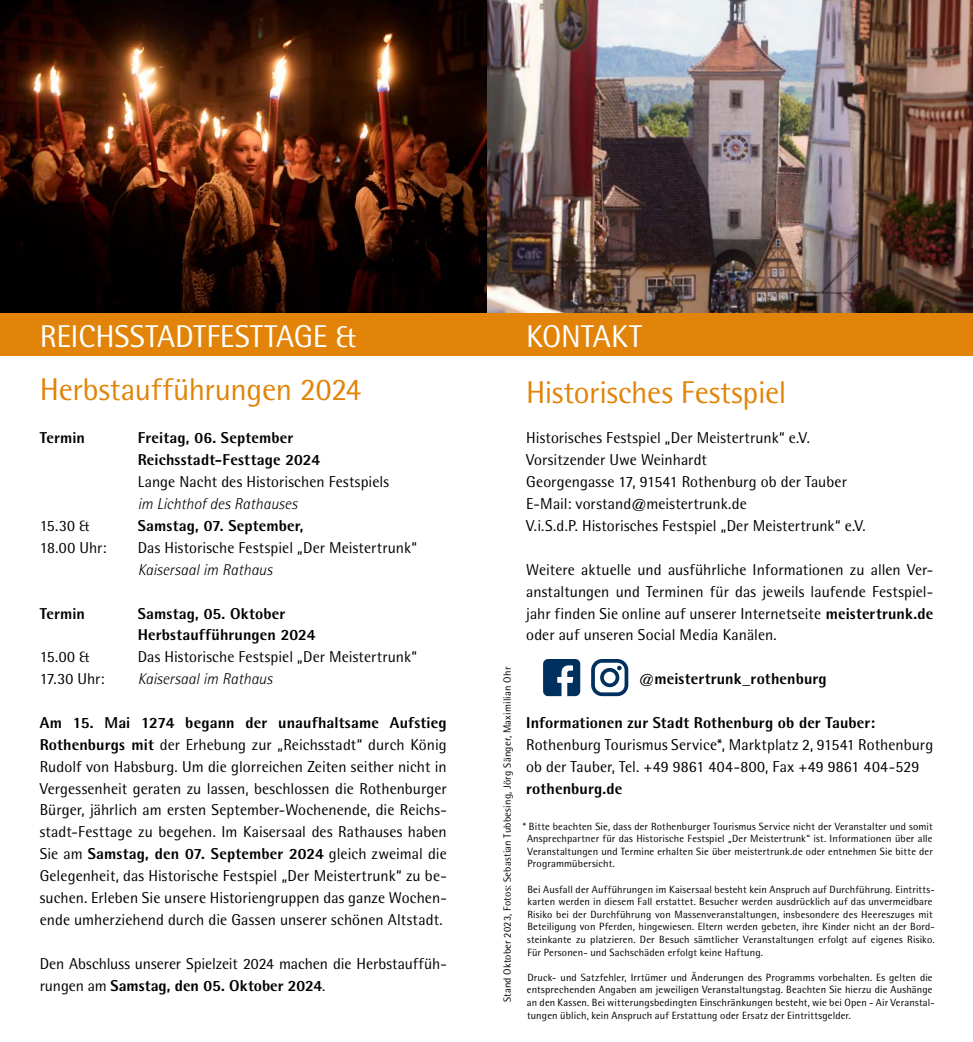
<style>
.page{position:relative;width:973px;height:1042px;background:#fff}
.page>*{position:absolute;margin:0;border:0;box-sizing:border-box;transform-origin:0 0}
.t1{font:31.5px "Rotis Semi Sans";letter-spacing:-.01em;color:#e18409}
.t2{font:31.5px "Rotis Semi Sans";color:#fff}
.t3{font:15.75px/21.9px "Rotis Semi Sans";letter-spacing:.005em;color:#000}
.t4{font:800 15.75px/21.9px "Rotis Semi Sans";letter-spacing:.01em;color:#000}
.t5{font:italic 300 15.75px "Rotis Semi Sans";color:#000}
.t6{font:10.5px/12.6px "Rotis Semi Sans";letter-spacing:.015em;color:#000}
.s1{font-weight:800}
</style>
<div class="page">
<div style="left:0;top:312px;width:972px;height:44px;background:#e18409"></div>
<img style="left:0;top:0;width:972px;height:312px">
<svg style="left:591px;top:659px;width:37px;height:37px"></svg>
<svg style="left:543px;top:659px;width:37px;height:37px"></svg>
<h1 class="t2" style="left:40px;top:317px;width:318px">REICHSSTADTFESTTAGE &amp;</h1>
<h1 class="t1" style="left:40px;top:370px;width:323px">Herbstaufführungen 2024</h1>
<p class="t4" style="left:40px;top:427px;width:47px">Termin</p>
<p class="t4" style="left:138px;top:427px;width:184px">Freitag, 06. September<br>Reichsstadt-Festtage 2024</p>
<p class="t3" style="left:138px;top:471px;width:253px">Lange Nacht des Historischen Festspiels</p>
<p class="t5" style="left:138px;top:494px;width:161px">im Lichthof des Rathauses</p>
<p class="t3" style="left:40px;top:514px;width:51px">15.30 &amp;</p>
<p class="t4" style="left:138px;top:514px;width:167px">Samstag, 07. September,</p>
<p class="t3" style="left:40px;top:536px;width:68px">18.00 Uhr:</p>
<p class="t3" style="left:138px;top:536px;width:281px">Das Historische Festspiel „Der Meistertrunk“</p>
<p class="t5" style="left:138px;top:560px;width:136px">Kaisersaal im Rathaus</p>
<p class="t4" style="left:40px;top:602px;width:47px">Termin</p>
<p class="t4" style="left:138px;top:602px;width:179px">Samstag, 05. Oktober<br>Herbstaufführungen 2024</p>
<p class="t3" style="left:40px;top:646px;width:51px">15.00 &amp;</p>
<p class="t3" style="left:138px;top:646px;width:281px">Das Historische Festspiel „Der Meistertrunk“</p>
<p class="t3" style="left:40px;top:668px;width:66px">17.30 Uhr:</p>
<p class="t5" style="left:138px;top:669px;width:136px">Kaisersaal im Rathaus</p>
<p class="t3" style="left:40px;top:711px;width:408px;text-align:justify"><span class="s1">Am 15. Mai 1274 begann der unaufhaltsame Aufstieg Rothenburgs mit</span> der Erhebung zur „Reichsstadt“ durch König Rudolf von Habsburg. Um die glorreichen Zeiten seither nicht in Vergessenheit geraten zu lassen, beschlossen die Rothenburger Bürger, jährlich am ersten September-Wochenende, die Reichs&shy;stadt-Festtage zu begehen. Im Kaisersaal des Rathauses haben Sie am <span class="s1">Samstag, den 07. September 2024</span> gleich zweimal die Gelegenheit, das Historische Festspiel „Der Meistertrunk“ zu be&shy;suchen. Erleben Sie unsere Historiengruppen das ganze Wochen&shy;ende umherziehend durch die Gassen unserer schönen Altstadt.</p>
<p class="t3" style="left:40px;top:952px;width:408px">Den Abschluss unserer Spielzeit 2024 machen die Herbstauffüh&shy;rungen am <span class="s1">Samstag, den 05. Oktober 2024</span>.</p>
<h1 class="t2" style="left:526px;top:317px;width:117px">KONTAKT</h1>
<h1 class="t1" style="left:526px;top:374px;width:261px">Historisches Festspiel</h1>
<p class="t3" style="left:526px;top:427px;width:341px">Historisches Festspiel „Der Meistertrunk“ e.V.<br>Vorsitzender Uwe Weinhardt<br>Georgengasse 17, 91541 Rothenburg ob der Tauber E-Mail: vorstand@meistertrunk.de<br>V.i.S.d.P. Historisches Festspiel „Der Meistertrunk“ e.V.</p>
<p class="t3" style="left:526px;top:558px;width:408px;text-align:justify">Weitere aktuelle und ausführliche Informationen zu allen Ver&shy;anstaltungen und Terminen für das jeweils laufende Festspiel&shy;jahr finden Sie online auf unserer Internetseite <span class="s1">meistertrunk.de </span>oder auf unseren Social Media Kanälen.</p>
<p class="t6" style="left:500px;top:1002px;width:337px;rotate:-90deg">Stand Oktober 2023, Fotos: Sebastian Tubbesing, Jörg Sänger, Maximilian Ohr</p>
<p class="t4" style="left:638px;top:667px;width:189px">@meistertrunk_rothenburg</p>
<p class="t4" style="left:526px;top:711px;width:350px">Informationen zur Stadt Rothenburg ob der Tauber:</p>
<p class="t3" style="left:526px;top:733px;width:408px">Rothenburg Tourismus Service*, Marktplatz 2, 91541 Rothenburg ob der Tauber, Tel. +49 9861 404-800, Fax +49 9861 404-529</p>
<p class="t4" style="left:526px;top:777px;width:98px">rothenburg.de</p>
<p class="t6" style="left:527px;top:819px;width:407px;text-align:justify;text-indent:-4px">* Bitte beachten Sie, dass der Rothenburger Tourismus Service nicht der Veranstalter und somit Ansprechpartner für das Historische Festspiel „Der Meistertrunk“ ist. Informationen über alle Veranstaltungen und Termine erhalten Sie über meistertrunk.de oder entnehmen Sie bitte der Programmübersicht.</p>
<p class="t6" style="left:527px;top:882px;width:409px">Bei Ausfall der Aufführungen im Kaisersaal besteht kein Anspruch auf Durchführung. Eintritts&shy;karten werden in diesem Fall erstattet. Besucher werden ausdrücklich auf das unvermeidbare Risiko bei der Durchführung von Massenveranstaltungen, insbesondere des Heereszuges mit Beteiligung von Pferden, hingewiesen. Eltern werden gebeten, ihre Kinder nicht an der Bord&shy;steinkante zu platzieren. Der Besuch sämtlicher Veranstaltungen erfolgt auf eigenes Risiko.<br>Für Personen- und Sachschäden erfolgt keine Haftung.</p>
<p class="t6" style="left:526px;top:971px;width:409px">Druck- und Satzfehler, Irrtümer und Änderungen des Programms vorbehalten. Es gelten die entsprechenden Angaben am jeweiligen Veranstaltungstag. Beachten Sie hierzu die Aushänge an den Kassen. Bei witterungsbedingten Einschränkungen besteht, wie bei Open - Air Veranstal&shy;tungen üblich, kein Anspruch auf Erstattung oder Ersatz der Eintrittsgelder.</p>
</div>
